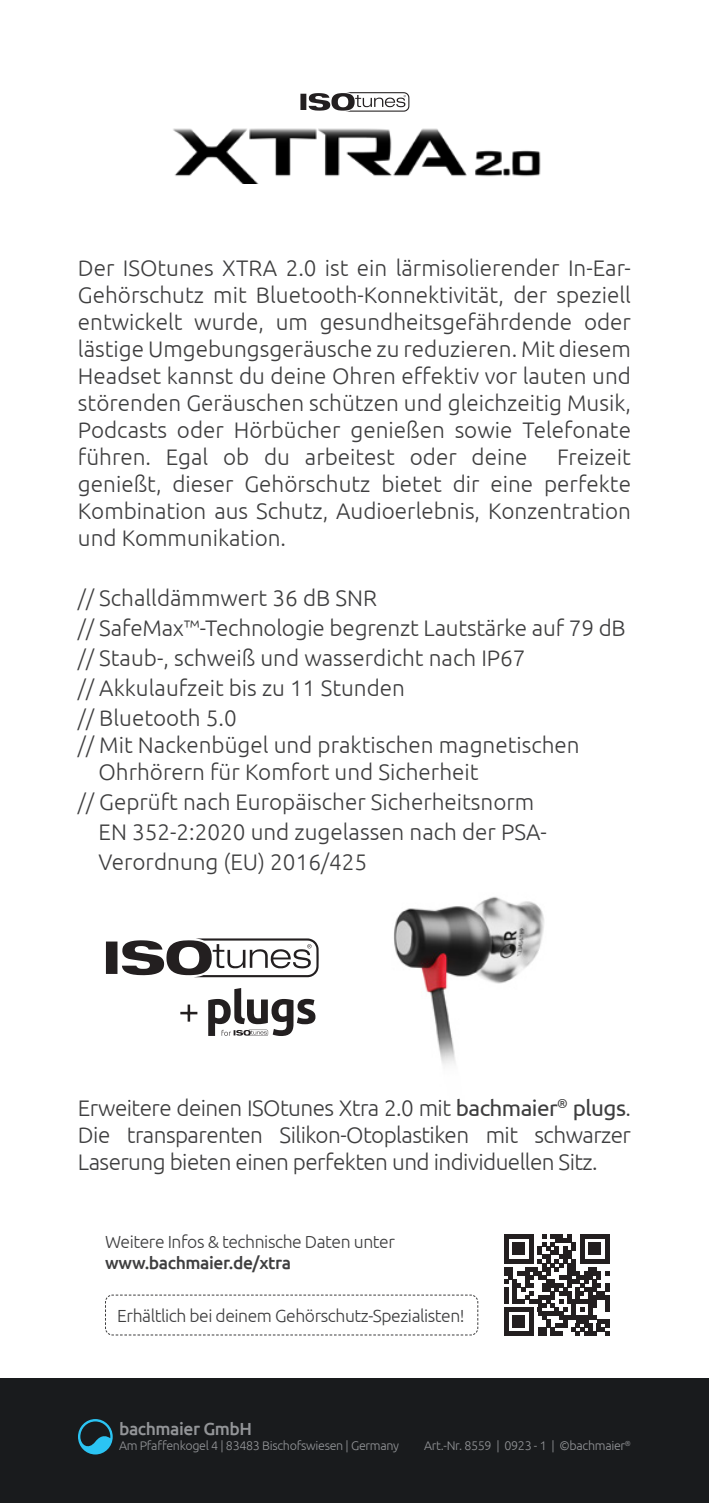
<style>
.page{position:relative;width:709px;height:1503px;background:#fff}
.page>*{position:absolute;margin:0;border:0;box-sizing:border-box;transform-origin:0 0}
.Absatzformat_1{font:300 22.5px/27px "Ubuntu";color:#3e3e3f;text-align:justify}
.t1{font:300 17.5px "Ubuntu";letter-spacing:-.025em;color:#3e3e3f}
.t2{font:500 17.5px "Ubuntu";letter-spacing:-.025em;color:#3e3e3f}
.t3{font:500 17.5px "Ubuntu";letter-spacing:-.025em;color:#939598}
.t4{font:300 12.5px "Ubuntu";letter-spacing:-.025em;color:#939598}
.s1{font-weight:400}
</style>
<div class="page">
<img style="left:258px;top:896px;width:286px;height:169px">
<svg style="left:208px;top:988px;width:107px;height:48px"></svg>
<svg style="left:106px;top:938px;width:213px;height:39px"></svg>
<svg style="left:188px;top:1004px;width:2px;height:17px"></svg>
<hr style="left:180px;top:1011px;width:17px;height:3px;background:#231f20">
<div style="left:0;top:1378px;width:709px;height:124px;background:#191b1d"></div>
<svg style="left:105px;top:1294px;width:373px;height:41px"></svg>
<svg style="left:78px;top:1419px;width:35px;height:35px"></svg>
<img style="left:173px;top:128px;width:368px;height:55px">
<svg style="left:300px;top:92px;width:109px;height:20px"></svg>
<svg style="left:504px;top:1234px;width:105px;height:101px"></svg>
<hr style="left:504px;top:1331px;width:29px;height:4px;background:#231f20">
<div style="left:512px;top:1315px;width:13px;height:12px;background:#231f20"></div>
<p class="Absatzformat_1" style="left:78px;top:254px;width:554px">Der ISOtunes XTRA 2.0 ist ein lärmisolierender In-Ear-Gehörschutz mit Bluetooth-Konnektivität, der speziell entwickelt wurde, um gesundheitsgefährdende oder lästige Umgebungsgeräusche zu reduzieren. Mit diesem Headset kannst du deine Ohren effektiv vor lauten und störenden Geräuschen schützen und gleichzeitig Musik, Podcasts oder Hörbücher genießen sowie Telefonate führen. Egal ob du arbeitest oder deine</p>
<p class="Absatzformat_1" style="left:78px;top:443px;width:554px;text-indent:479px">Freizeit genießt, dieser Gehörschutz bietet dir eine perfekte Kombination aus Schutz, Audioerlebnis, Konzentration und Kommunikation.</p>
<p class="Absatzformat_1" style="left:78px;top:584px;width:300px">// Schalldämmwert 36 dB SNR</p>
<p class="Absatzformat_1" style="left:78px;top:614px;width:549px">// SafeMax™-Technologie begrenzt Lautstärke auf 79 dB</p>
<p class="Absatzformat_1" style="left:78px;top:644px;width:449px">// Staub-, schweiß und wasserdicht nach IP67</p>
<p class="Absatzformat_1" style="left:78px;top:674px;width:328px">// Akkulaufzeit bis zu 11 Stunden</p>
<p class="Absatzformat_1" style="left:78px;top:704px;width:160px">// Bluetooth 5.0</p>
<p class="Absatzformat_1" style="left:78px;top:731px;width:503px">// Mit Nackenbügel und praktischen magnetischen</p>
<p class="Absatzformat_1" style="left:98px;top:758px;width:381px">Ohrhörern für Komfort und Sicherheit</p>
<p class="Absatzformat_1" style="left:98px;top:787px;width:450px;line-height:30px;text-indent:-21px">// Geprüft nach Europäischer Sicherheitsnorm<br>EN 352-2:2020 und zugelassen nach der PSA-</p>
<p class="Absatzformat_1" style="left:98px;top:848px;width:270px">Verordnung (EU) 2016/425</p>
<p class="Absatzformat_1" style="left:78px;top:1093px;width:554px">Erweitere deinen ISOtunes Xtra 2.0 mit <span class="s1">bachmaier</span><sup>®</sup> <span class="s1">plugs</span>.<br>Die transparenten Silikon-Otoplastiken mit schwarzer Laserung bieten einen perfekten und individuellen Sitz.</p>
<p class="t1" style="left:105px;top:1231px;width:291px">Weitere Infos &amp; technische Daten unter</p>
<p class="t2" style="left:105px;top:1252px;width:187px">www.bachmaier.de/xtra</p>
<p class="t1" style="left:117px;top:1305px;width:349px">Erhältlich bei deinem Gehörschutz-Spezialisten!</p>
<p class="t3" style="left:119px;top:1417px;width:135px">bachmaier GmbH</p>
<p class="t4" style="left:119px;top:1437px;width:281px">Am Pfaffenkogel 4 | 83483 Bischofswiesen | Germany</p>
<p class="t4" style="left:424px;top:1437px;width:208px">Art.-Nr. 8559 | 0923 - 1 | ©bachmaier<sup>®</sup></p>
</div>
